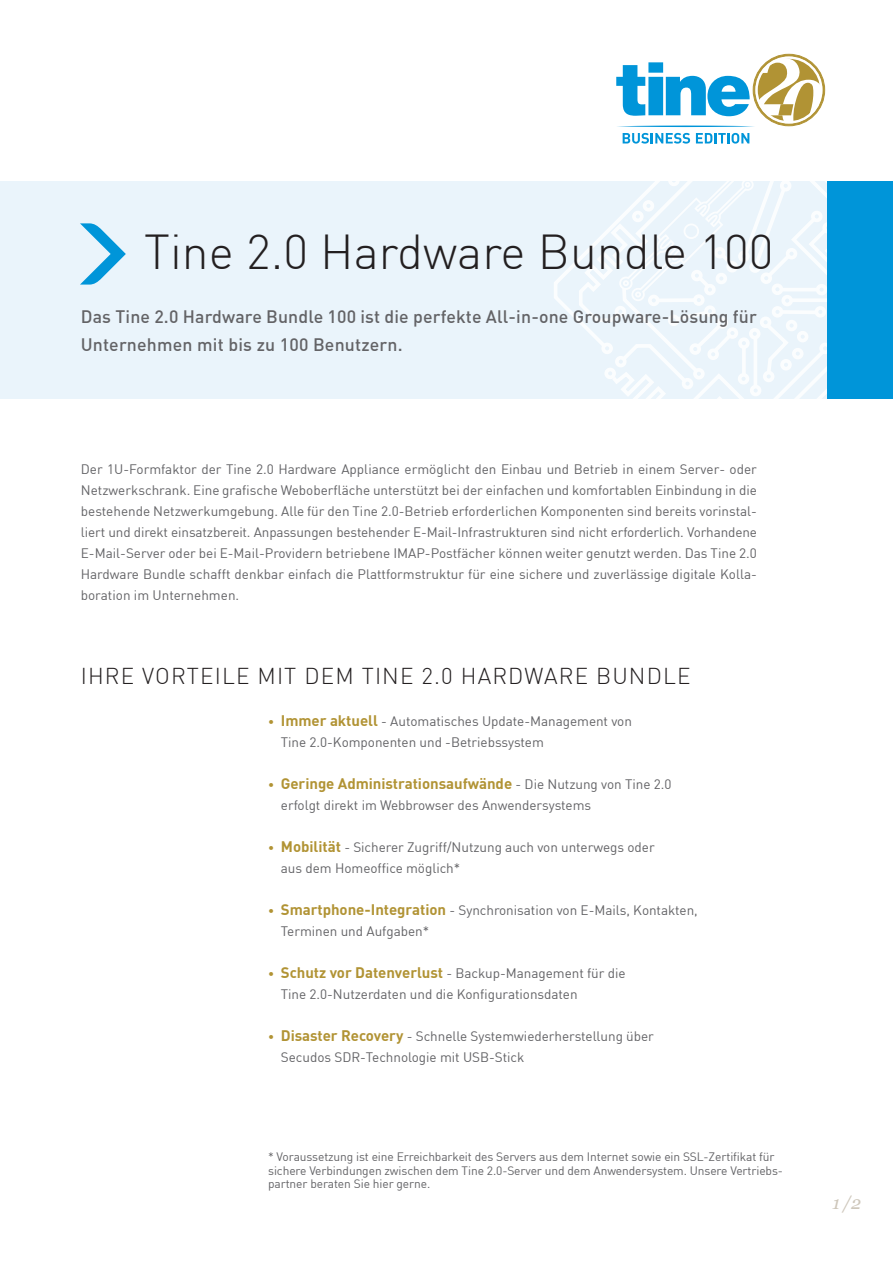
<style>
.page{position:relative;width:893px;height:1263px;background:#fff}
.page>*{position:absolute;margin:0;border:0;box-sizing:border-box;transform-origin:0 0}
.t1{font:300 48px "DIN";color:#231f20}
.t2{font:300 22.5px "DIN";letter-spacing:.05em;color:#231f20}
.t3{font:italic 18px "Georgia";color:#cec7bb}
.t4{font:500 17.7px/28.2px "DIN";letter-spacing:.01em;color:#636366}
.t5{font:700 15px "DIN";letter-spacing:-.005em;color:#b19334}
.t6{font:13.5px/21px "DIN";letter-spacing:-.005em;color:#636366}
.t7{font:12px/13.5px "DIN";letter-spacing:-.01em;color:#636366}
.s1{font-family:"DIN Medium Alternate";font-size:12px;color:#b19334}
.s2{font-weight:700;font-size:15px;color:#b19334}
.s3{font-family:"DIN Medium Alternate";font-weight:400;font-size:12px}
.s4{font-weight:400;font-size:13.5px;color:#636366}
</style>
<div class="page">
<div style="left:0;top:181px;width:893px;height:217px;background:#eaf4fb"></div>
<svg style="left:80px;top:223px;width:46px;height:62px"></svg>
<svg style="left:554px;top:181px;width:273px;height:217px"></svg>
<div style="left:827px;top:181px;width:66px;height:217px;background:#0095d9"></div>
<svg style="left:616px;top:54px;width:209px;height:90px"></svg>
<h1 class="t1" style="left:144px;top:222px;width:631px">Tine 2.0 Hardware Bundle 100</h1>
<h3 class="t4" style="left:81px;top:302px;width:678px">Das Tine 2.0 Hardware Bundle 100 ist die perfekte All-in-one Groupware-Lösung für<br>Unternehmen mit bis zu 100 Benutzern.</h3>
<p class="t6" style="left:81px;top:458px;width:678px;text-align:justify">Der 1U-Formfaktor der Tine 2.0 Hardware Appliance ermöglicht den Einbau und Betrieb in einem Server- oder Netzwerkschrank. Eine grafische Weboberfläche unterstützt bei der einfachen und komfortablen Einbindung in die bestehende Netzwerkumgebung. Alle für den Tine 2.0-Betrieb erforderlichen Komponenten sind bereits vorinstal&shy;liert und direkt einsatzbereit. Anpassungen bestehender E-Mail-Infrastrukturen sind nicht erforderlich. Vorhandene E-Mail-Server oder bei E-Mail-Providern betriebene IMAP-Postfächer können weiter genutzt werden. Das Tine 2.0<br>Hardware Bundle schafft denkbar einfach die Plattformstruktur für eine sichere und zuverlässige digitale Kolla&shy;boration im Unternehmen.</p>
<h2 class="t2" style="left:81px;top:662px;width:611px">IHRE VORTEILE MIT DEM TINE 2.0 HARDWARE BUNDLE</h2>
<p class="t6" style="left:281px;top:710px;width:353px;text-indent:-13px"><span class="s1">•</span> <span class="s2">Immer aktuell</span> - Automatisches Update-Management von<br>Tine 2.0-Komponenten und -Betriebssystem</p>
<p class="t5" style="left:268px;top:774px;width:405px"><span class="s3">•</span> Geringe Administrationsaufwände <span class="s4">- Die Nutzung von Tine 2.0</span></p>
<p class="t6" style="left:281px;top:794px;width:312px">erfolgt direkt im Webbrowser des Anwendersystems</p>
<p class="t6" style="left:281px;top:836px;width:375px;text-indent:-13px"><span class="s1">•</span> <span class="s2">Mobilität</span> - Sicherer Zugriff/Nutzung auch von unterwegs oder aus dem Homeoffice möglich*</p>
<p class="t6" style="left:281px;top:899px;width:418px;text-indent:-13px"><span class="s1">•</span> <span class="s2">Smartphone-Integration</span> - Synchronisation von E-Mails, Kontakten,<br>Terminen und Aufgaben*</p>
<p class="t6" style="left:281px;top:962px;width:346px;text-indent:-13px"><span class="s1">•</span> <span class="s2">Schutz vor Datenverlust</span> - Backup-Management für die<br>Tine 2.0-Nutzerdaten und die Konfigurationsdaten</p>
<p class="t6" style="left:281px;top:1025px;width:375px;text-indent:-13px"><span class="s1">•</span> <span class="s2">Disaster Recovery</span> - Schnelle Systemwiederherstellung über<br>Secudos SDR-Technologie mit USB-Stick</p>
<p class="t7" style="left:268px;top:1150px;width:516px">* Voraussetzung ist eine Erreichbarkeit des Servers aus dem Internet sowie ein SSL-Zertifikat für sichere Verbindungen zwischen dem Tine 2.0-Server und dem Anwendersystem. Unsere Vertriebs&shy;partner beraten Sie hier gerne.</p>
<h3 class="t3" style="left:832px;top:1190px;width:30px">1/2</h3>
</div>
